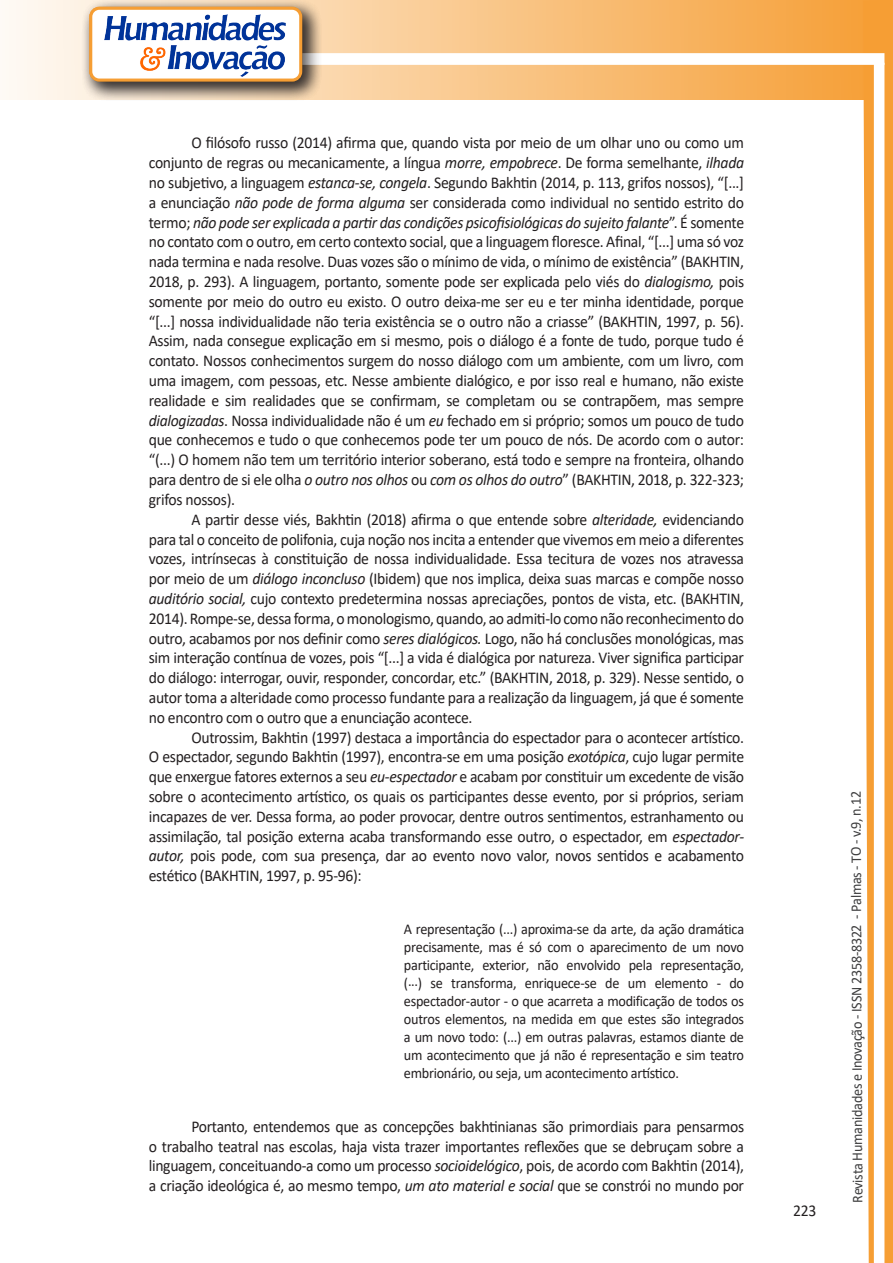
<style>
.page{position:relative;width:893px;height:1263px;background:#fff}
.page>*{position:absolute;margin:0;border:0;box-sizing:border-box;transform-origin:0 0}
.texto{font:16.5px/19.8px "Calibri";letter-spacing:-.02em;color:#231f20;text-align:justify;scale:.95 1}
.citacao{font:15px/18px "Calibri";letter-spacing:-.02em;color:#231f20;text-align:justify;scale:.95 1}
.t1{font:15px "Calibri";letter-spacing:-.025em;color:#3e3e3f;scale:.95 1}
.s1{font-style:italic}
</style>
<div class="page">
<svg style="left:5px;top:0;width:858px;height:100px;background:#f9c484"></svg>
<div style="left:302px;top:53px;width:582px;height:12px;background:#fff;border:2px solid #fff"></div>
<svg style="left:863px;top:0;width:30px;height:1263px"></svg>
<div style="left:81px;top:0;width:241px;height:102px;background:#231f20;opacity:.75"></div>
<div style="left:91px;top:8px;width:210px;height:72px;background:#fff;border-radius:9px"></div>
<img style="left:104px;top:14px;width:181px;height:62px">
<div style="left:89px;top:7px;width:213px;height:75px;border:3px solid #f69e34;border-radius:9px"></div>
<p class="texto" style="left:149px;top:133px;width:628px;text-indent:43px">O filósofo russo (2014) afirma que, quando vista por meio de um olhar uno ou como um conjunto de regras ou mecanicamente, a língua <span class="s1">morre, empobrece</span>. De forma semelhante, <span class="s1">ilhada </span>no subjetivo, a linguagem <span class="s1">estanca-se, congela</span>. Segundo Bakhtin (2014, p. 113, grifos nossos), “[...] a enunciação <span class="s1">não pode de forma alguma</span> ser considerada como individual no sentido estrito do termo; <span class="s1">não pode ser explicada a partir das condições psicofisiológicas do sujeito falante</span>”. É somente no contato com o outro, em certo contexto social, que a linguagem floresce. Afinal, “[...] uma só voz nada termina e nada resolve. Duas vozes são o mínimo de vida, o mínimo de existência” (BAKHTIN, 2018, p. 293). A linguagem, portanto, somente pode ser explicada pelo viés do <span class="s1">dialogismo,</span> pois somente por meio do outro eu existo. O outro deixa-me ser eu e ter minha identidade, porque “[...] nossa individualidade não teria existência se o outro não a criasse” (BAKHTIN, 1997, p. 56).<br>Assim, nada consegue explicação em si mesmo, pois o diálogo é a fonte de tudo, porque tudo é contato. Nossos conhecimentos surgem do nosso diálogo com um ambiente, com um livro, com uma imagem, com pessoas, etc. Nesse ambiente dialógico, e por isso real e humano, não existe realidade e sim realidades que se confirmam, se completam ou se contrapõem, mas sempre <span class="s1">dialogizadas</span>. Nossa individualidade não é um <span class="s1">eu</span> fechado em si próprio; somos um pouco de tudo que conhecemos e tudo o que conhecemos pode ter um pouco de nós. De acordo com o autor: “(...) O homem não tem um território interior soberano, está todo e sempre na fronteira, olhando para dentro de si ele olha <span class="s1">o outro nos olhos</span> ou <span class="s1">com os olhos do outro</span>” (BAKHTIN, 2018, p. 322-323; grifos nossos).</p>
<p class="texto" style="left:149px;top:509px;width:628px;text-indent:43px">A partir desse viés, Bakhtin (2018) afirma o que entende sobre <span class="s1">alteridade,</span> evidenciando para tal o conceito de polifonia, cuja noção nos incita a entender que vivemos em meio a diferentes vozes, intrínsecas à constituição de nossa individualidade. Essa tecitura de vozes nos atravessa por meio de um <span class="s1">diálogo inconcluso</span> (Ibidem) que nos implica, deixa suas marcas e compõe nosso <span class="s1">auditório social,</span> cujo contexto predetermina nossas apreciações, pontos de vista, etc. (BAKHTIN, 2014). Rompe-se, dessa forma, o monologismo, quando, ao admiti-lo como não reconhecimento do outro, acabamos por nos definir como <span class="s1">seres dialógicos.</span> Logo, não há conclusões monológicas, mas sim interação contínua de vozes, pois “[...] a vida é dialógica por natureza. Viver significa participar do diálogo: interrogar, ouvir, responder, concordar, etc.” (BAKHTIN, 2018, p. 329). Nesse sentido, o autor toma a alteridade como processo fundante para a realização da linguagem, já que é somente no encontro com o outro que a enunciação acontece.</p>
<p class="texto" style="left:149px;top:727px;width:628px;text-indent:43px">Outrossim, Bakhtin (1997) destaca a importância do espectador para o acontecer artístico.<br>O espectador, segundo Bakhtin (1997), encontra-se em uma posição <span class="s1">exotópica</span>, cujo lugar permite que enxergue fatores externos a seu <span class="s1">eu-espectador</span> e acabam por constituir um excedente de visão sobre o acontecimento artístico, os quais os participantes desse evento, por si próprios, seriam incapazes de ver. Dessa forma, ao poder provocar, dentre outros sentimentos, estranhamento ou assimilação, tal posição externa acaba transformando esse outro, o espectador, em <span class="s1">espectador&shy;autor,</span> pois pode, com sua presença, dar ao evento novo valor, novos sentidos e acabamento estético (BAKHTIN, 1997, p. 95-96):</p>
<p class="citacao" style="left:404px;top:919px;width:360px">A representação (...) aproxima-se da arte, da ação dramática precisamente, mas é só com o aparecimento de um novo participante, exterior, não envolvido pela representação, (...) se transforma, enriquece-se de um elemento - do espectador-autor - o que acarreta a modificação de todos os outros elementos, na medida em que estes são integrados a um novo todo: (...) em outras palavras, estamos diante de um acontecimento que já não é representação e sim teatro embrionário, ou seja, um acontecimento artístico.</p>
<p class="texto" style="left:149px;top:1116px;width:628px;text-indent:43px">Portanto, entendemos que as concepções bakhtinianas são primordiais para pensarmos o trabalho teatral nas escolas, haja vista trazer importantes reflexões que se debruçam sobre a linguagem, conceituando-a como um processo <span class="s1">socioidelógico</span>, pois, de acordo com Bakhtin (2014), a criação ideológica é, ao mesmo tempo, <span class="s1">um ato material e social</span> que se constrói no mundo por</p>
<p class="texto" style="left:793px;top:1200px;width:26px">223</p>
<p class="t1" style="left:846px;top:1203px;width:435px;rotate:-90deg">Revista Humanidades e Inovação - ISSN 2358-8322 - Palmas - TO - v.9, n.12</p>
</div>
